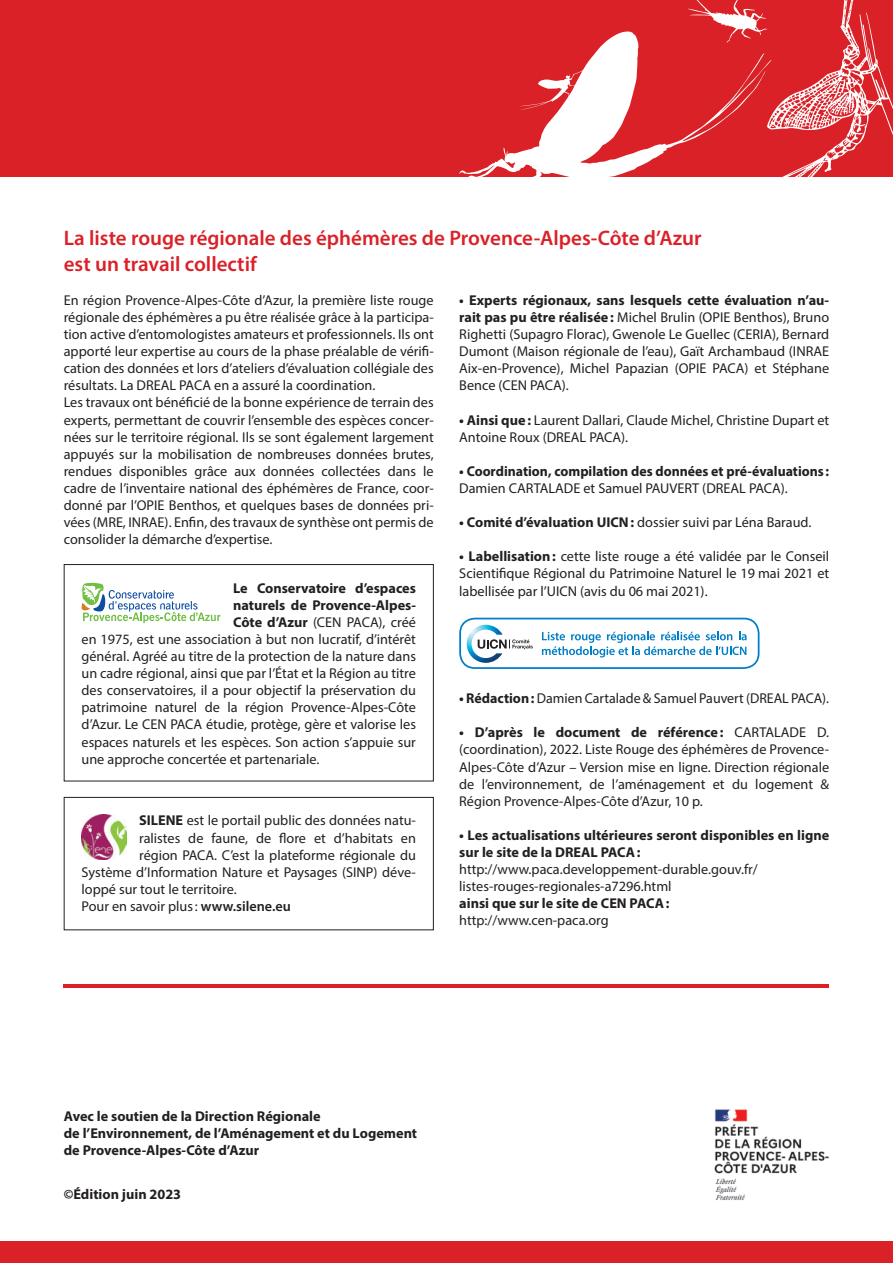
<style>
.page{position:relative;width:893px;height:1263px;background:#fff}
.page>*{position:absolute;margin:0;border:0;box-sizing:border-box;transform-origin:0 0}
.t1{font:600 21px/25.2px "Myriad Pro";color:#da2128}
.t2{font:14.25px/17.1px "Myriad Pro";color:#231f20}
.t3{font:700 14.25px/17.1px "Myriad Pro";color:#231f20}
.s1{font-weight:700}
.s2{font-weight:600}
</style>
<div class="page">
<div style="left:0;top:0;width:893px;height:176px;background:#da2128"></div>
<div style="left:0;top:1242px;width:893px;height:21px;background:#da2128"></div>
<svg style="left:81px;top:582px;width:139px;height:41px"></svg>
<div style="left:64px;top:564px;width:370px;height:217px;border:1px solid #231f20"></div>
<img style="left:82px;top:815px;width:44px;height:44px">
<div style="left:64px;top:797px;width:370px;height:133px;border:1px solid #231f20"></div>
<div style="left:459px;top:618px;width:300px;height:51px;border:2px solid #007ec5;border-radius:15px"></div>
<svg style="left:542px;top:632px;width:205px;height:25px"></svg>
<img style="left:467px;top:625px;width:36px;height:38px">
<svg style="left:478px;top:639px;width:55px;height:10px"></svg>
<svg style="left:459px;top:31px;width:313px;height:146px"></svg>
<svg style="left:518px;top:69px;width:66px;height:41px"></svg>
<svg style="left:687px;top:0;width:206px;height:176px"></svg>
<img style="left:714px;top:1109px;width:115px;height:91px">
<hr style="left:64px;top:984px;width:765px;height:3px;background:#da2128">
<h1 class="t1" style="left:64px;top:225px;width:639px">La liste rouge régionale des éphémères de Provence-Alpes-Côte d’Azur est un travail collectif</h1>
<p class="t2" style="left:64px;top:291px;width:371px">En région Provence-Alpes-Côte d’Azur, la première liste rouge régionale des éphémères a pu être réalisée grâce à la participa&shy;tion active d’entomologistes amateurs et professionnels. Ils ont apporté leur expertise au cours de la phase préalable de vérifi&shy;cation des données et lors d’ateliers d’évaluation collégiale des résultats. La DREAL PACA en a assuré la coordination.<br>Les travaux ont bénéficié de la bonne expérience de terrain des experts, permettant de couvrir l’ensemble des espèces concer&shy;nées sur le territoire régional. Ils se sont également largement appuyés sur la mobilisation de nombreuses données brutes, rendues disponibles grâce aux données collectées dans le cadre de l’inventaire national des éphémères de France, coor&shy;donné par l’OPIE Benthos, et quelques bases de données pri&shy;vées (MRE, INRAE). Enfin, des travaux de synthèse ont permis de consolider la démarche d’expertise.</p>
<p class="t3" style="left:233px;top:579px;width:184px">Le Conservatoire d’espaces</p>
<p class="t3" style="left:233px;top:596px;width:184px">naturels de Provence-Alpes-</p>
<p class="t2" style="left:233px;top:613px;width:184px"><span class="s1">Côte d’Azur</span> (CEN PACA), créé</p>
<p class="t2" style="left:82px;top:630px;width:336px">en 1975, est une association à but non lucratif, d’intérêt</p>
<p class="t2" style="left:82px;top:647px;width:336px">général. Agréé au titre de la protection de la nature dans</p>
<p class="t2" style="left:82px;top:665px;width:336px">un cadre régional, ainsi que par l’État et la Région au titre</p>
<p class="t2" style="left:82px;top:682px;width:336px">des conservatoires, il a pour objectif la préservation du</p>
<p class="t2" style="left:82px;top:699px;width:336px">patrimoine naturel de la région Provence-Alpes-Côte</p>
<p class="t2" style="left:82px;top:716px;width:336px">d’Azur. Le CEN PACA étudie, protège, gère et valorise les</p>
<p class="t2" style="left:82px;top:733px;width:336px">espaces naturels et les espèces. Son action s’appuie sur</p>
<p class="t2" style="left:82px;top:750px;width:239px">une approche concertée et partenariale.</p>
<p class="t2" style="left:459px;top:291px;width:371px;text-align:justify"><span class="s1">• Experts régionaux, sans lesquels cette évaluation n’au&shy;rait pas pu être réalisée:</span> Michel Brulin (OPIE Benthos), Bruno Righetti (Supagro Florac), Gwenole Le Guellec (CERIA), Bernard Dumont (Maison régionale de l’eau), Gaït Archambaud (INRAE Aix-en-Provence), Michel Papazian (OPIE PACA) et Stéphane Bence (CEN PACA).</p>
<p class="t2" style="left:459px;top:411px;width:371px"><span class="s1">• Ainsi que:</span> Laurent Dallari, Claude Michel, Christine Dupart et<br>Antoine Roux (DREAL PACA).</p>
<p class="t3" style="left:459px;top:462px;width:371px">• Coordination, compilation des données et pré-évaluations :</p>
<p class="t2" style="left:459px;top:479px;width:330px">Damien CARTALADE et Samuel PAUVERT (DREAL PACA).</p>
<p class="t2" style="left:459px;top:514px;width:354px"><span class="s1">• Comité d’évaluation UICN:</span> dossier suivi par Léna Baraud.</p>
<p class="t2" style="left:459px;top:548px;width:371px;text-align:justify"><span class="s1">• Labellisation:</span> cette liste rouge a été validée par le Conseil Scientifique Régional du Patrimoine Naturel le 19 mai 2021 et labellisée par l’UICN (avis du 06 mai 2021).</p>
<p class="t2" style="left:459px;top:689px;width:371px"><span class="s1">• Rédaction:</span> Damien Cartalade &amp; Samuel Pauvert (DREAL PACA).</p>
<p class="t2" style="left:459px;top:724px;width:371px;text-align:justify"><span class="s1">• D’après le document de référence:</span> CARTALADE D. (coordination), 2022. Liste Rouge des éphémères de Provence-Alpes-Côte d’Azur – Version mise en ligne. Direction régionale de l’environnement, de l’aménagement et du logement &amp; Région Provence-Alpes-Côte d’Azur, 10 p.</p>
<p class="t3" style="left:459px;top:826px;width:371px">• Les actualisations ultérieures seront disponibles en ligne sur le site de la DREAL PACA:</p>
<p class="t2" style="left:459px;top:860px;width:300px">http://www.paca.developpement-durable.gouv.fr/ listes-rouges-regionales-a7296.html</p>
<p class="t3" style="left:459px;top:894px;width:212px">ainsi que sur le site de CEN PACA:</p>
<p class="t2" style="left:459px;top:912px;width:151px">http://www.cen-paca.org</p>
<p class="t2" style="left:139px;top:812px;width:278px"><span class="s1">SILENE</span> est le portail public des données natu-</p>
<p class="t2" style="left:139px;top:829px;width:278px">ralistes de faune, de flore et d’habitats en</p>
<p class="t2" style="left:139px;top:846px;width:278px">région PACA. C’est la plateforme régionale du</p>
<p class="t2" style="left:82px;top:863px;width:336px">Système d’Information Nature et Paysages (SINP) déve-</p>
<p class="t2" style="left:82px;top:880px;width:157px">loppé sur tout le territoire.</p>
<p class="t2" style="left:82px;top:897px;width:211px">Pour en savoir plus: <span class="s2">www.silene.eu</span></p>
<p class="t3" style="left:64px;top:1107px;width:355px">Avec le soutien de la Direction Régionale<br>de l’Environnement, de l’Aménagement et du Logement de Provence-Alpes-Côte d’Azur</p>
<p class="t3" style="left:64px;top:1185px;width:119px">©Édition juin 2023</p>
</div>
